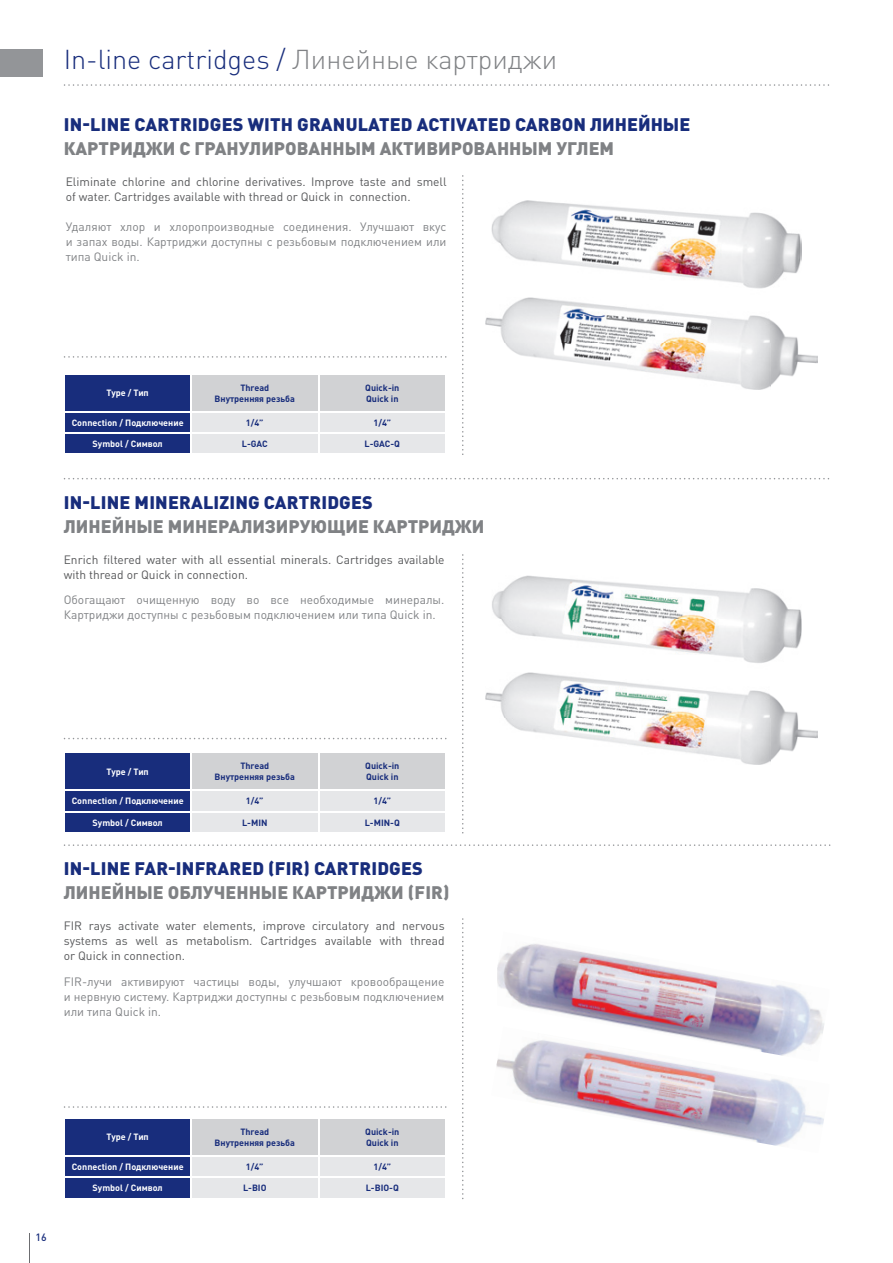
<style>
.page{position:relative;width:893px;height:1263px;background:#fff}
.page>*{position:absolute;margin:0;border:0;box-sizing:border-box;transform-origin:0 0}
.t1{font:300 27px "DIN Pro";color:#182d7c}
.t2{font:900 18px/24px "DIN Pro";color:#182d7c}
.t3{font:900 18px/24px "DIN Pro";color:#808285}
.t4{font:12px/15px "DIN Pro";color:#57585a}
.t5{font:12px/15px "DIN Pro";color:#808285;text-align:justify}
.t6{font:500 10.5px "DIN Pro";color:#182d7c}
.t7{font:700 9px/10.8px "DIN Pro";color:#182d7c;text-align:center}
.t8{font:700 9px "DIN Pro";color:#fff}
.s1{color:#808285}
.s2{color:#182d7c}
</style>
<div class="page">
<svg style="left:462px;top:175px;width:1px;height:280px"></svg>
<svg style="left:462px;top:554px;width:1px;height:279px"></svg>
<svg style="left:462px;top:918px;width:1px;height:281px"></svg>
<svg style="left:64px;top:478px;width:765px;height:1px"></svg>
<svg style="left:64px;top:844px;width:766px;height:2px"></svg>
<svg style="left:65px;top:375px;width:380px;height:78px;background:#a0a8c1"></svg>
<svg style="left:65px;top:753px;width:380px;height:79px;background:#a0a8c1"></svg>
<svg style="left:65px;top:1119px;width:380px;height:79px;background:#a0a8c1"></svg>
<svg style="left:64px;top:356px;width:382px;height:2px"></svg>
<svg style="left:64px;top:738px;width:382px;height:1px"></svg>
<svg style="left:64px;top:1106px;width:382px;height:2px"></svg>
<img style="left:497px;top:944px;width:327px;height:83px">
<img style="left:496px;top:1027px;width:328px;height:119px">
<img style="left:492px;top:200px;width:310px;height:89px">
<img style="left:492px;top:575px;width:310px;height:88px">
<img style="left:486px;top:298px;width:331px;height:91px">
<img style="left:486px;top:673px;width:331px;height:91px">
<div style="left:0;top:49px;width:43px;height:28px;background:#939598"></div>
<svg style="left:64px;top:84px;width:765px;height:2px"></svg>
<hr style="left:29px;top:1233px;width:1px;height:30px;background:#6c6d70">
<p class="t1" style="left:64px;top:41px;width:495px">In-line cartridges / <span class="s1">Линейные картриджи</span></p>
<p class="t2" style="left:64px;top:112px;width:628px">IN-LINE CARTRIDGES WITH GRANULATED ACTIVATED CARBON ЛИНЕЙНЫЕ<br><span class="s1">КАРТРИДЖИ С ГРАНУЛИРОВАННЫМ АКТИВИРОВАННЫМ УГЛЕМ</span></p>
<p class="t4" style="left:66px;top:174px;width:382px">Eliminate chlorine and chlorine derivatives. Improve taste and smell of water. Cartridges available with thread or Quick in connection.</p>
<p class="t5" style="left:66px;top:218px;width:382px">Удаляют хлор и хлоропроизводные соединения. Улучшают вкус и запах воды. Картриджи доступны с резьбовым подключением или типа Quick in.</p>
<p class="t8" style="left:107px;top:387px;width:44px">Type / тип</p>
<p class="t7" style="left:215px;top:382px;width:82px">Thread<br>Внутренняя резьба</p>
<p class="t7" style="left:365px;top:382px;width:36px;text-align:left">Quick-in<br>Quick in</p>
<p class="t8" style="left:72px;top:417px;width:113px">Connection / Подключение</p>
<p class="t7" style="left:246px;top:417px;width:19px">1/4”</p>
<p class="t7" style="left:373px;top:417px;width:19px">1/4”</p>
<p class="t8" style="left:93px;top:438px;width:72px">Symbol / Символ</p>
<p class="t7" style="left:242px;top:438px;width:27px">L-gAC</p>
<p class="t7" style="left:365px;top:438px;width:37px">L-gAC-Q</p>
<p class="t3" style="left:64px;top:490px;width:422px"><span class="s2">IN-LINE MINERALIZING CARTRIDGES<br></span>ЛИНЕЙНЫЕ МИНЕРАЛИЗИРУЮЩИЕ КАРТРИДЖИ</p>
<p class="t4" style="left:64px;top:552px;width:382px">Enrich filtered water with all essential minerals. Cartridges available with thread or Quick in connection.</p>
<p class="t5" style="left:64px;top:592px;width:382px">Обогащают очищенную воду во все необходимые минералы.<br>Картриджи доступны с резьбовым подключением или типа Quick in.</p>
<p class="t8" style="left:107px;top:765px;width:44px">Type / тип</p>
<p class="t7" style="left:215px;top:760px;width:82px">Thread<br>Внутренняя резьба</p>
<p class="t7" style="left:365px;top:760px;width:36px;text-align:left">Quick-in<br>Quick in</p>
<p class="t8" style="left:72px;top:795px;width:113px">Connection / Подключение</p>
<p class="t7" style="left:246px;top:795px;width:19px">1/4”</p>
<p class="t7" style="left:373px;top:795px;width:19px">1/4”</p>
<p class="t8" style="left:93px;top:816px;width:72px">Symbol / Символ</p>
<p class="t7" style="left:242px;top:817px;width:27px">L-MIN</p>
<p class="t7" style="left:365px;top:817px;width:37px">L-MIN-Q</p>
<p class="t2" style="left:64px;top:856px;width:387px">IN-LINE FAR-INFRARED (FIR) CARTRIDGES<br><span class="s1">ЛИНЕЙНЫЕ ОБЛУЧЕННЫЕ КАРТРИДЖИ (FIR)</span></p>
<p class="t4" style="left:64px;top:917px;width:382px;text-align:justify">FIR rays activate water elements, improve circulatory and nervous systems as well as metabolism. Cartridges available with thread or Quick in connection.</p>
<p class="t5" style="left:64px;top:973px;width:382px">FIR-лучи активируют частицы воды, улучшают кровообращение и нервную систему. Картриджи доступны с резьбовым подключением или типа Quick in.</p>
<p class="t6" style="left:35px;top:1230px;width:13px">16</p>
<p class="t8" style="left:107px;top:1131px;width:44px">Type / тип</p>
<p class="t7" style="left:215px;top:1126px;width:82px">Thread<br>Внутренняя резьба</p>
<p class="t7" style="left:365px;top:1126px;width:36px;text-align:left">Quick-in<br>Quick in</p>
<p class="t8" style="left:72px;top:1161px;width:113px">Connection / Подключение</p>
<p class="t7" style="left:246px;top:1161px;width:19px">1/4”</p>
<p class="t7" style="left:373px;top:1161px;width:19px">1/4”</p>
<p class="t8" style="left:93px;top:1182px;width:72px">Symbol / Символ</p>
<p class="t7" style="left:243px;top:1182px;width:25px">L-BIO</p>
<p class="t7" style="left:366px;top:1182px;width:35px">L-BIO-Q</p>
</div>
